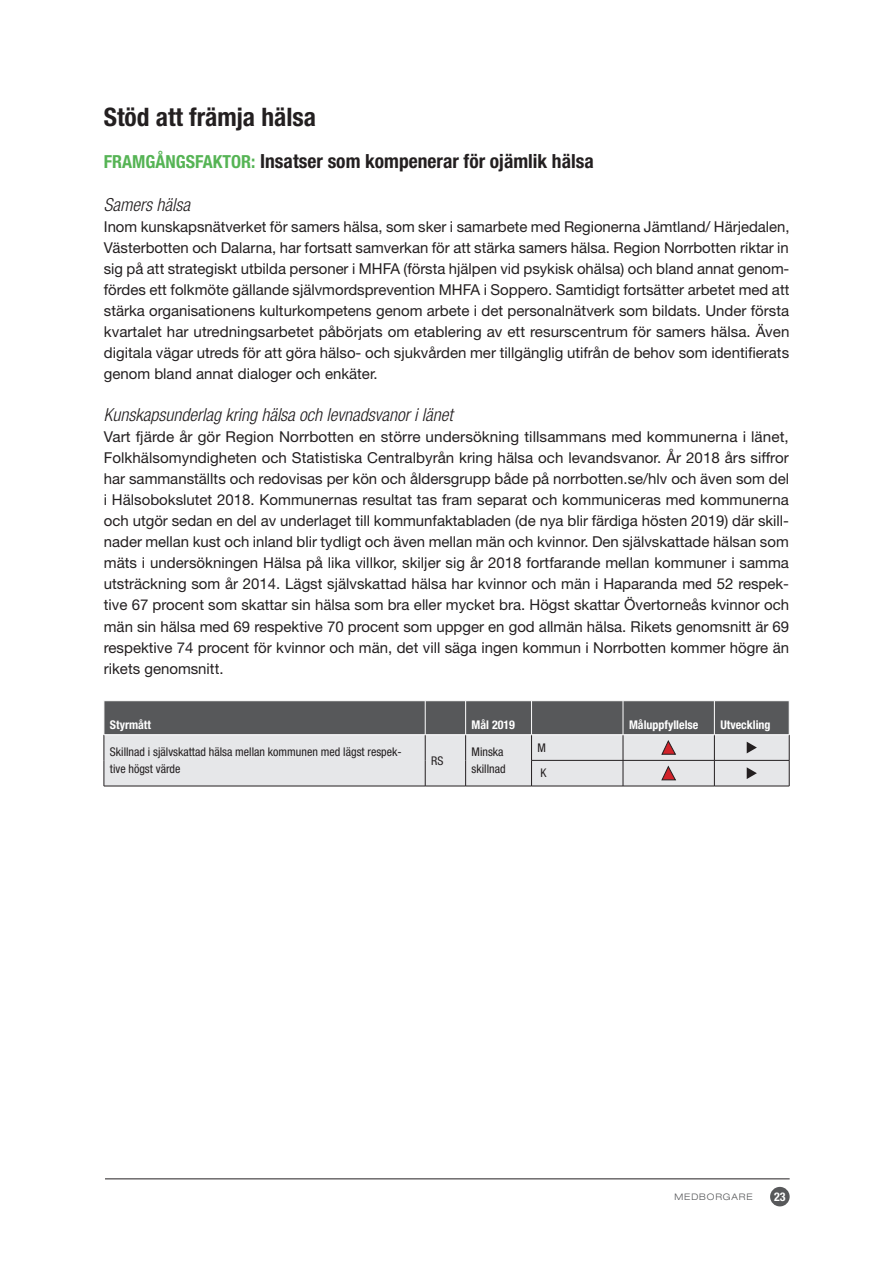
<style>
.page{position:relative;width:893px;height:1263px;background:#fff}
.page>*{position:absolute;margin:0;border:0;box-sizing:border-box;transform-origin:0 0}
.t1{font:700 condensed 25.5px "Helvetica Neue LT Std";color:#231f20}
.t2{font:700 condensed 19.5px "Helvetica Neue LT Std";color:#231f20}
.t3{font:italic 300 condensed 18px "Helvetica Neue LT Std";color:#231f20}
.Bröd{font:15px/21px "Helvetica Neue LT Std";color:#231f20;text-align:justify}
.Celltext{font:condensed 12px/16.5px "Helvetica Neue LT Std";color:#231f20}
.Tabellrubrik{font:700 condensed 12px "Helvetica Neue LT Std";color:#fff}
.t4{font:300 expanded 9px "Helvetica Neue LT Std";letter-spacing:.1em;color:#57585a}
.s1{font-size:18px;color:#56b455}
</style>
<div class="page">
<div style="left:770px;top:1187px;width:20px;height:19px;background:#57585a;border-radius:50%"></div>
<hr style="left:105px;top:1178px;width:685px;height:1px;background:#231f20">
<hr style="left:104px;top:786px;width:321px;height:1px;background:#231f20">
<hr style="left:425px;top:786px;width:41px;height:1px;background:#231f20">
<hr style="left:466px;top:786px;width:65px;height:1px;background:#231f20">
<hr style="left:531px;top:786px;width:92px;height:1px;background:#231f20">
<hr style="left:623px;top:786px;width:91px;height:1px;background:#231f20">
<hr style="left:714px;top:786px;width:75px;height:1px;background:#231f20">
<svg style="left:104px;top:701px;width:686px;height:85px;background:#aaabad"></svg>
<h2 class="t1" style="left:104px;top:102px;width:214px">Stöd att främja hälsa</h2>
<h3 class="t2" style="left:104px;top:150px;width:491px"><span class="s1">FRAMGÅNGSFAKTOR:</span> Insatser som kompenerar för ojämlik hälsa</h3>
<h4 class="t3" style="left:104px;top:194px;width:88px">Samers hälsa</h4>
<p class="Bröd" style="left:104px;top:215px;width:687px">Inom kunskapsnätverket för samers hälsa, som sker i samarbete med Regionerna Jämtland/ Härjedalen, Västerbotten och Dalarna, har fortsatt samverkan för att stärka samers hälsa. Region Norrbotten riktar in sig på att strategiskt utbilda personer i MHFA (första hjälpen vid psykisk ohälsa) och bland annat genom&shy;fördes ett folkmöte gällande självmordsprevention MHFA i Soppero. Samtidigt fortsätter arbetet med att stärka organisationens kulturkompetens genom arbete i det personalnätverk som bildats. Under första kvartalet har utredningsarbetet påbörjats om etablering av ett resurscentrum för samers hälsa. Även digitala vägar utreds för att göra hälso- och sjukvården mer tillgänglig utifrån de behov som identifierats genom bland annat dialoger och enkäter.</p>
<h4 class="t3" style="left:104px;top:404px;width:350px">Kunskapsunderlag kring hälsa och levnadsvanor i länet</h4>
<p class="Bröd" style="left:104px;top:426px;width:687px">Vart fjärde år gör Region Norrbotten en större undersökning tillsammans med kommunerna i länet, Folkhälsomyndigheten och Statistiska Centralbyrån kring hälsa och levandsvanor. År 2018 års siffror har sammanställts och redovisas per kön och åldersgrupp både på norrbotten.se/hlv och även som del i Hälsobokslutet 2018. Kommunernas resultat tas fram separat och kommuniceras med kommunerna och utgör sedan en del av underlaget till kommunfaktabladen (de nya blir färdiga hösten 2019) där skill&shy;nader mellan kust och inland blir tydligt och även mellan män och kvinnor. Den självskattade hälsan som mäts i undersökningen Hälsa på lika villkor, skiljer sig år 2018 fortfarande mellan kommuner i samma utsträckning som år 2014. Lägst självskattad hälsa har kvinnor och män i Haparanda med 52 respek&shy;tive 67 procent som skattar sin hälsa som bra eller mycket bra. Högst skattar Övertorneås kvinnor och män sin hälsa med 69 respektive 70 procent som uppger en god allmän hälsa. Rikets genomsnitt är 69 respektive 74 procent för kvinnor och män, det vill säga ingen kommun i Norrbotten kommer högre än rikets genomsnitt.</p>
<p class="Tabellrubrik" style="left:110px;top:717px;width:43px">Styrmått</p>
<p class="Tabellrubrik" style="left:472px;top:717px;width:45px">Mål 2019</p>
<p class="Tabellrubrik" style="left:629px;top:717px;width:71px">Måluppfyllelse</p>
<p class="Tabellrubrik" style="left:720px;top:717px;width:52px">Utveckling</p>
<p class="Celltext" style="left:110px;top:744px;width:293px">Skillnad i självskattad hälsa mellan kommunen med lägst respek&shy;tive högst värde</p>
<p class="Celltext" style="left:431px;top:752px;width:14px">RS</p>
<p class="Celltext" style="left:472px;top:744px;width:35px">Minska skillnad</p>
<p class="Celltext" style="left:537px;top:739px;width:10px">M</p>
<p class="Celltext" style="left:540px;top:765px;width:7px">K</p>
<p class="t4" style="left:674px;top:1191px;width:80px">MEDBORGARE</p>
<p class="Tabellrubrik" style="left:774px;top:1189px;width:13px">23</p>
</div>
